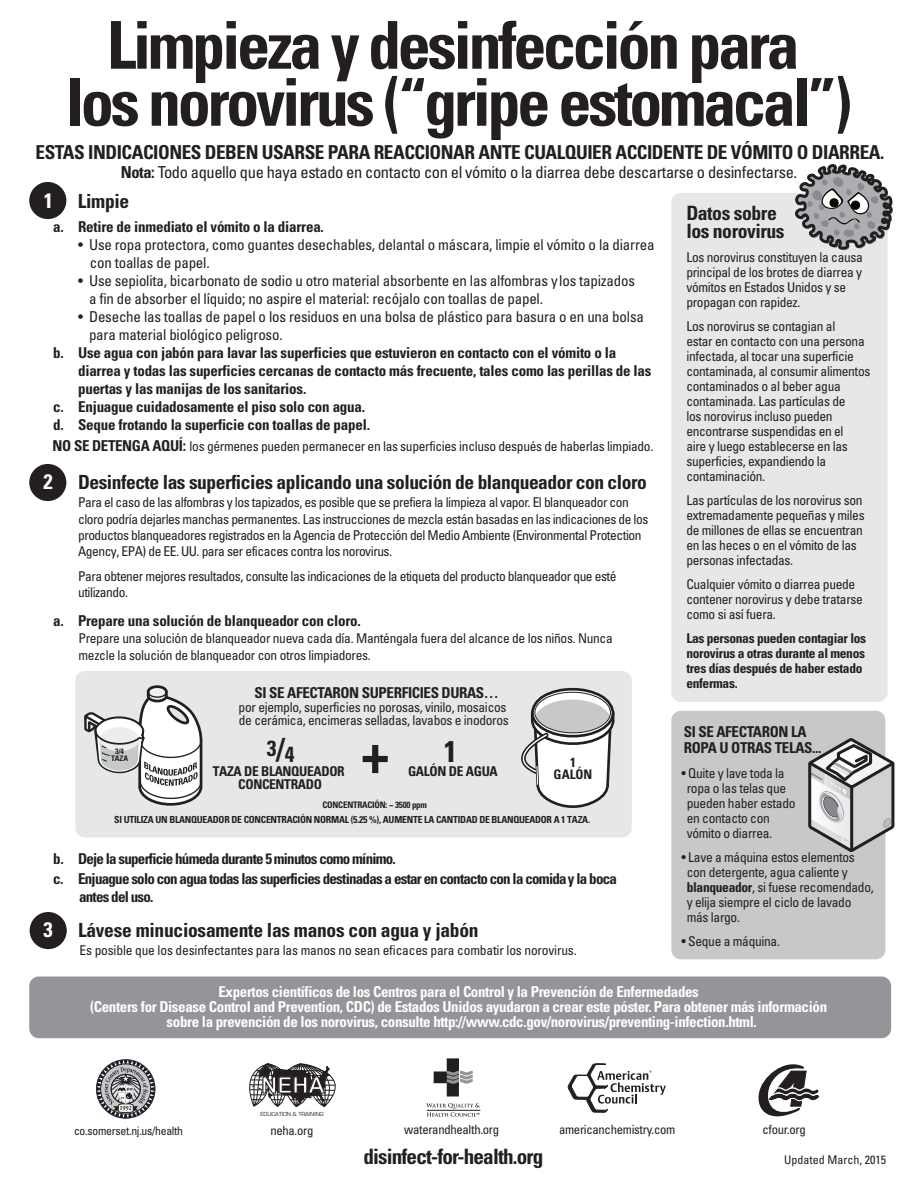
<style>
.page{position:relative;width:918px;height:1188px;background:#fff}
.page>*{position:absolute;margin:0;border:0;box-sizing:border-box;transform-origin:0 0}
.t1{font:700 condensed 66px/57px "Univers";letter-spacing:-.05em;color:#231f20;text-align:center}
.t2{font:700 condensed 55.65px "Univers";color:#231f20}
.t3{font:700 22.35px "Arial";color:#fff}
.t4{font:700 condensed 21.75px "Univers";color:#231f20}
.t5{font:700 condensed 21.15px "Univers";letter-spacing:-.04em;color:#231f20}
.t6{font:700 condensed 19.65px/18.6px "Univers";letter-spacing:-.025em;color:#231f20}
.t7{font:700 condensed 19.5px "Univers";letter-spacing:-.025em;color:#231f20}
.t8{font:700 condensed 19.2px "Univers";letter-spacing:-.025em;color:#231f20}
.t9{font:condensed 16.5px "Univers";letter-spacing:-.025em;color:#231f20}
.t10{font:700 condensed 15px/16.5px "Univers";letter-spacing:-.015em;color:#231f20}
.t11{font:condensed 15px/18px "Univers";letter-spacing:-.015em;color:#231f20}
.t12{font:700 condensed 15px/15px "Univers";letter-spacing:-.025em;color:#fff;text-align:center}
.t13{font:700 condensed 15px/19.5px "Univers";letter-spacing:-.05em;color:#231f20}
.t14{font:condensed 13.5px/15px "Univers";letter-spacing:-.025em;color:#231f20}
.t15{font:700 condensed 13.5px/15px "Univers";letter-spacing:-.025em;color:#231f20}
.t16{font:700 condensed 13.2px/12px "Univers";color:#231f20;text-align:center}
.t17{font:condensed 12.75px "Univers";letter-spacing:-.025em;color:#231f20}
.t18{font:condensed 12px "Univers";color:#231f20}
.t19{font:condensed 11.7px "Univers";letter-spacing:-.025em;color:#211e1e}
.t20{font:700 condensed 9.75px "Univers";letter-spacing:-.025em;color:#231f20}
.t21{font:700 condensed 9px "Univers";letter-spacing:-.025em;color:#231f20}
.t22{font:700 condensed 7.65px/6.9px "Univers";color:#211e1e;text-align:center}
.t23{font:6px "Eurostile";color:#231f20}
.s1{font-size:20.85px;color:#fff}
.s2{font-weight:700;font-size:15px}
.s3{font-weight:700}
.s4{font-size:29.25px}
</style>
<div class="page">
<div style="left:30px;top:912px;width:37px;height:37px;background:#231f20;border-radius:50%"></div>
<div style="left:29px;top:464px;width:37px;height:37px;background:#231f20;border-radius:50%"></div>
<div style="left:29px;top:182px;width:37px;height:37px;background:#231f20;border-radius:50%"></div>
<div style="left:671px;top:193px;width:217px;height:509px;background:#e6e7e9;border-radius:9px"></div>
<div style="left:671px;top:711px;width:214px;height:248px;background:#c7c8ca;border-radius:9px"></div>
<div style="left:29px;top:976px;width:862px;height:62px;background:#939598;border-radius:9px"></div>
<div style="left:75px;top:671px;width:557px;height:166px;background:#e6e7e9;border-radius:9px"></div>
<svg style="left:520px;top:687px;width:96px;height:151px"></svg>
<svg style="left:84px;top:685px;width:119px;height:121px"></svg>
<svg style="left:795px;top:164px;width:98px;height:87px"></svg>
<svg style="left:808px;top:735px;width:87px;height:120px"></svg>
<svg style="left:426px;top:1103px;width:54px;height:14px"></svg>
<svg style="left:434px;top:1058px;width:39px;height:39px"></svg>
<hr style="left:459px;top:1058px;width:1px;height:40px;background:#fff">
<hr style="left:427px;top:1110px;width:53px;height:1px;background:#231f20">
<svg style="left:568px;top:1064px;width:98px;height:49px"></svg>
<svg style="left:758px;top:1064px;width:62px;height:53px"></svg>
<svg style="left:96px;top:1060px;width:59px;height:58px"></svg>
<svg style="left:249px;top:1063px;width:87px;height:44px"></svg>
<h1 class="t1" style="left:66px;top:16px;width:788px">Limpieza y desinfección para<br>los norovirus (“gripe estomacal”)</h1>
<h3 class="t8" style="left:36px;top:140px;width:850px">ESTAS INDICACIONES DEBEN USARSE PARA REACCIONAR ANTE CUALQUIER ACCIDENTE DE VÓMITO O DIARREA.</h3>
<h3 class="t7" style="left:44px;top:190px;width:87px"><span class="s1">1</span> Limpie</h3>
<p class="t10" style="left:53px;top:219px;width:272px">a. Retire de inmediato el vómito o la diarrea.</p>
<p class="t11" style="left:90px;top:236px;width:566px;text-indent:-12px">• Use ropa protectora, como guantes desechables, delantal o máscara, limpie el vómito o la diarrea con toallas de papel.</p>
<p class="t11" style="left:89px;top:272px;width:548px;text-indent:-11px">• Use sepiolita, bicarbonato de sodio u otro material absorbente en las alfombras ylos tapizados a fin de absorber el líquido; no aspire el material: recójalo con toallas de papel.</p>
<p class="t11" style="left:89px;top:308px;width:556px;text-indent:-11px">• Deseche las toallas de papel o los residuos en una bolsa de plástico para basura o en una bolsa para material biológico peligroso.</p>
<p class="t10" style="left:53px;top:345px;width:564px">b. Use agua con jabón para lavar las superficies que estuvieron en contacto con el vómito o la</p>
<p class="t10" style="left:78px;top:363px;width:575px">diarrea y todas las superficies cercanas de contacto más frecuente, tales como las perillas de las</p>
<p class="t10" style="left:78px;top:381px;width:230px">puertas y las manijas de los sanitarios.</p>
<p class="t10" style="left:53px;top:399px;width:313px">c. Enjuague cuidadosamente el piso solo con agua.</p>
<p class="t10" style="left:53px;top:417px;width:318px">d. Seque frotando la superficie con toallas de papel.</p>
<p class="t14" style="left:53px;top:439px;width:602px"><span class="s2">NO SE DETENGA AQUÍ:</span> los gérmenes pueden permanecer en las superficies incluso después de haberlas limpiado.</p>
<h3 class="t7" style="left:43px;top:470px;width:605px"><span class="s1">2</span> Desinfecte las superficies aplicando una solución de blanqueador con cloro</h3>
<p class="t9" style="left:121px;top:162px;width:678px"><span class="s3">Nota:</span> Todo aquello que haya estado en contacto con el vómito o la diarrea debe descartarse o desinfectarse.</p>
<h3 class="t6" style="left:686px;top:203px;width:100px">Datos sobre los norovirus</h3>
<p class="t14" style="left:686px;top:250px;width:178px">Los norovirus constituyen la causa principal de los brotes de diarrea y vómitos en Estados Unidos y se propagan con rapidez.</p>
<p class="t14" style="left:686px;top:319px;width:186px">Los norovirus se contagian al<br>estar en contacto con una persona infectada, al tocar una superficie contaminada, al consumir alimentos contaminados o al beber agua contaminada. Las partículas de<br>los norovirus incluso pueden encontrarse suspendidas en el<br>aire y luego establecerse en las superficies, expandiendo la contaminación.</p>
<p class="t14" style="left:686px;top:493px;width:180px">Las partículas de los norovirus son extremadamente pequeñas y miles de millones de ellas se encuentran en las heces o en el vómito de las personas infectadas.</p>
<p class="t14" style="left:686px;top:577px;width:178px">Cualquier vómito o diarrea puede contener norovirus y debe tratarse como si así fuera.</p>
<p class="t15" style="left:686px;top:631px;width:181px">Las personas pueden contagiar los norovirus a otras durante al menos tres días después de haber estado enfermas.</p>
<p class="t14" style="left:78px;top:494px;width:572px;line-height:16.2px">Para el caso de las alfombras y los tapizados, es posible que se prefiera la limpieza al vapor. El blanqueador con cloro podría dejarles manchas permanentes. Las instrucciones de mezcla están basadas en las indicaciones de los productos blanqueadores registrados en la Agencia de Protección del Medio Ambiente (Environmental Protection Agency, EPA) de EE. UU. para ser eficaces contra los norovirus.</p>
<p class="t14" style="left:78px;top:568px;width:540px;line-height:16.2px">Para obtener mejores resultados, consulte las indicaciones de la etiqueta del producto blanqueador que esté utilizando.</p>
<p class="t10" style="left:53px;top:612px;width:309px">a. Prepare una solución de blanqueador con cloro.</p>
<p class="t14" style="left:79px;top:630px;width:536px;line-height:16.2px">Prepare una solución de blanqueador nueva cada día. Manténgala fuera del alcance de los niños. Nunca mezcle la solución de blanqueador con otros limpiadores.</p>
<p class="t10" style="left:255px;top:685px;width:246px">SI SE AFECTARON SUPERFICIES DURAS…</p>
<p class="t14" style="left:239px;top:700px;width:272px;line-height:13.5px">por ejemplo, superficies no porosas, vinilo, mosaicos de cerámica, encimeras selladas, lavabos e inodoros</p>
<p class="t10" style="left:684px;top:723px;width:139px">SI SE AFECTARON LA<br>ROPA U OTRAS TELAS...</p>
<p class="t22" style="left:111px;top:748px;width:19px">3/4<br>TAZA</p>
<h3 class="t4" style="left:267px;top:738px;width:29px">3<span class="s4">/</span>4</h3>
<p class="t15" style="left:213px;top:764px;width:133px;line-height:13.5px;text-align:center">TAZA DE BLANQUEADOR<br>CONCENTRADO</p>
<h2 class="t2" style="left:361px;top:719px;width:97px">+ <sup>1</sup></h2>
<p class="t16" style="left:554px;top:756px;width:40px">1<br>GALÓN</p>
<p class="t15" style="left:408px;top:764px;width:91px">GALÓN DE AGUA</p>
<p class="t20" style="left:114px;top:813px;width:477px">SI UTILIZA UN BLANQUEADOR DE CONCENTRACIÓN NORMAL (5.25 %), AUMENTE LA CANTIDAD DE BLANQUEADOR A 1 TAZA.</p>
<p class="t14" style="left:687px;top:765px;width:110px;text-indent:-5px">• Quite y lave toda la ropa o las telas que pueden haber estado en contacto con vómito o diarrea.</p>
<p class="t14" style="left:687px;top:849px;width:189px;text-indent:-5px">• Lave a máquina estos elementos con detergente, agua caliente y <span class="s3">blanqueador</span>, si fuese recomendado, y elija siempre el ciclo de lavado más largo.</p>
<p class="t14" style="left:681px;top:933px;width:100px">• Seque a máquina.</p>
<p class="t21" style="left:322px;top:800px;width:106px">CONCENTRACIÓN: ~ 3500 ppm</p>
<p class="t13" style="left:53px;top:849px;width:565px">b. Deje la superficie húmeda durante 5 minutos como mínimo.<br>c. Enjuague solo con agua todas las superficies destinadas a estar en contacto con la comiday la boca</p>
<p class="t13" style="left:79px;top:887px;width:76px">antes del uso.</p>
<h3 class="t7" style="left:43px;top:918px;width:437px"><span class="s1">3</span> Lávese minuciosamente las manos con agua y jabón</h3>
<p class="t14" style="left:80px;top:943px;width:499px">Es posible que los desinfectantes para las manos no sean eficaces para combatir los norovirus.</p>
<p class="t12" style="left:90px;top:984px;width:739px">Expertos científicos de los Centros para el Control y la Prevención de Enfermedades<br>(Centers for Disease Control and Prevention, CDC) de Estados Unidos ayudaron a crear este póster. Para obtener más información sobre la prevención de los norovirus, consulte http://www.cdc.gov/norovirus/preventing-infection.html.</p>
<h3 class="t3" style="left:261px;top:1070px;width:65px">NEHA</h3>
<p class="t23" style="left:261px;top:1110px;width:65px">EDUCATION &amp; TRAINING</p>
<p class="t19" style="left:74px;top:1124px;width:111px">co.somerset.nj.us/health</p>
<p class="t17" style="left:270px;top:1123px;width:45px">neha.org</p>
<p class="t17" style="left:404px;top:1122px;width:97px">waterandhealth.org</p>
<p class="t17" style="left:559px;top:1122px;width:118px">americanchemistry.com</p>
<p class="t17" style="left:762px;top:1122px;width:45px">cfour.org</p>
<h3 class="t5" style="left:363px;top:1143px;width:181px">disinfect-for-health.org</h3>
<p class="t18" style="left:784px;top:1152px;width:103px">Updated March, 2015</p>
</div>
